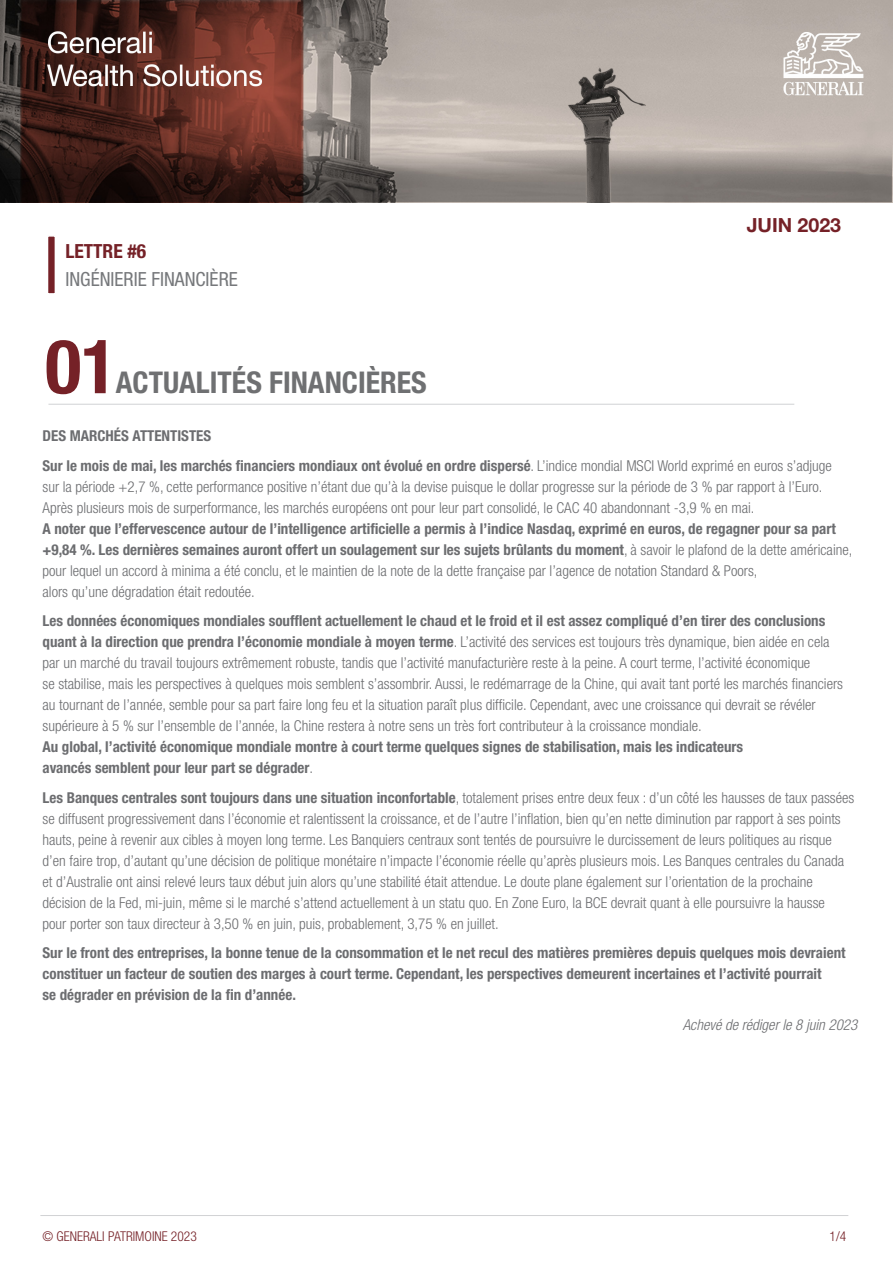
<style>
.page{position:relative;width:893px;height:1263px;background:#fff}
.page>*{position:absolute;margin:0;border:0;box-sizing:border-box;transform-origin:0 0}
.Question{font:700 condensed 75px "Helvetica Neue LT Std";color:#752127}
.Question-2{font:700 condensed 30px "Helvetica Neue LT Std";color:#6f7072}
.Question-3{font:condensed 19.5px "Helvetica Neue LT Std";color:#76787b}
.Question-4{font:700 19.5px "Helvetica Neue LT Std";color:#752127}
.Question-5{font:700 condensed 19.5px "Helvetica Neue LT Std";color:#752127}
.Text_article{font:300 condensed 15px/21px "Helvetica Neue LT Std";color:#6c6d70}
.Text_article-2{font:700 condensed 15px/21px "Helvetica Neue LT Std";color:#6c6d70}
.Text_article-3{font:italic 300 condensed 15px "Helvetica Neue LT Std";color:#6c6d70}
.t1{font:300 condensed 13.5px "Helvetica Neue LT Std";color:#752127}
.s1{font-weight:700}
</style>
<div class="page">
<hr style="left:40px;top:1215px;width:808px;height:1px;background:#d1d2d4">
<img style="left:0;top:0;width:893px;height:203px">
<div style="left:47px;top:235px;width:9px;height:60px;background:#752127;border:2px solid #fff"></div>
<hr style="left:48px;top:404px;width:746px;height:1px;background:#d1d2d4">
<p class="Question-5" style="left:65px;top:239px;width:82px">LETTRE #6</p>
<p class="Question-3" style="left:65px;top:267px;width:174px">INGÉNIERIE FINANCIÈRE</p>
<p class="Question-4" style="left:747px;top:213px;width:96px">JUIN 2023</p>
<p class="Question" style="left:45px;top:321px;width:73px">01</p>
<p class="Question-2" style="left:116px;top:364px;width:312px">ACTUALITÉS FINANCIÈRES</p>
<p class="Text_article-2" style="left:43px;top:425px;width:170px">DES MARCHÉS ATTENTISTES</p>
<p class="Text_article" style="left:43px;top:455px;width:811px"><span class="s1">Sur le mois de mai, les marchés financiers mondiaux ont évolué en ordre dispersé</span>. L’indice mondial MSCI World exprimé en euros s’adjuge sur la période +2,7 %, cette performance positive n’étant due qu’à la devise puisque le dollar progresse sur la période de 3 % par rapport à l’Euro.<br>Après plusieurs mois de surperformance, les marchés européens ont pour leur part consolidé, le CAC 40 abandonnant -3,9 % en mai.<br><span class="s1">A noter que l’effervescence autour de l’intelligence artificielle a permis à l’indice Nasdaq, exprimé en euros, de regagner pour sa part +9,84 %. Les dernières semaines auront offert un soulagement sur les sujets brûlants du moment</span>, à savoir le plafond de la dette américaine, pour lequel un accord à minima a été conclu, et le maintien de la note de la dette française par l’agence de notation Standard &amp; Poors,<br>alors qu’une dégradation était redoutée.</p>
<p class="Text_article" style="left:43px;top:610px;width:802px"><span class="s1">Les données économiques mondiales soufflent actuellement le chaud et le froid et il est assez compliqué d’en tirer des conclusions quant à la direction que prendra l’économie mondiale à moyen terme</span>. L’activité des services est toujours très dynamique, bien aidée en cela par un marché du travail toujours extrêmement robuste, tandis que l’activité manufacturière reste à la peine. A court terme, l’activité économique<br>se stabilise, mais les perspectives à quelques mois semblent s’assombrir. Aussi, le redémarrage de la Chine, qui avait tant porté les marchés financiers au tournant de l’année, semble pour sa part faire long feu et la situation paraît plus difficile. Cependant, avec une croissance qui devrait se révéler supérieure à 5 % sur l’ensemble de l’année, la Chine restera à notre sens un très fort contributeur à la croissance mondiale.<br><span class="s1">Au global, l’activité économique mondiale montre à court terme quelques signes de stabilisation, mais les indicateurs<br>avancés semblent pour leur part se dégrader</span>.</p>
<p class="Text_article" style="left:43px;top:787px;width:813px"><span class="s1">Les Banques centrales sont toujours dans une situation inconfortable</span>, totalement prises entre deux feux : d’un côté les hausses de taux passées se diffusent progressivement dans l’économie et ralentissent la croissance, et de l’autre l’inflation, bien qu’en nette diminution par rapport à ses points hauts, peine à revenir aux cibles à moyen long terme. Les Banquiers centraux sont tentés de poursuivre le durcissement de leurs politiques au risque d’en faire trop, d’autant qu’une décision de politique monétaire n’impacte l’économie réelle qu’après plusieurs mois. Les Banques centrales du Canada et d’Australie ont ainsi relevé leurs taux début juin alors qu’une stabilité était attendue. Le doute plane également sur l’orientation de la prochaine décision de la Fed, mi-juin, même si le marché s’attend actuellement à un statu quo. En Zone Euro, la BCE devrait quant à elle poursuivre la hausse<br>pour porter son taux directeur à 3,50 % en juin, puis, probablement, 3,75 % en juillet.</p>
<p class="Text_article-2" style="left:43px;top:942px;width:805px">Sur le front des entreprises, la bonne tenue de la consommation et le net recul des matières premières depuis quelques mois devraient constituer un facteur de soutien des marges à court terme. Cependant, les perspectives demeurent incertaines et l’activité pourrait<br>se dégrader en prévision de la fin d’année.</p>
<p class="Text_article-3" style="left:683px;top:1016px;width:176px">Achevé de rédiger le 8 juin 2023</p>
<p class="t1" style="left:43px;top:1228px;width:156px">© GENERALI PATRIMOINE 2023</p>
<p class="t1" style="left:829px;top:1228px;width:18px">1/4</p>
</div>
